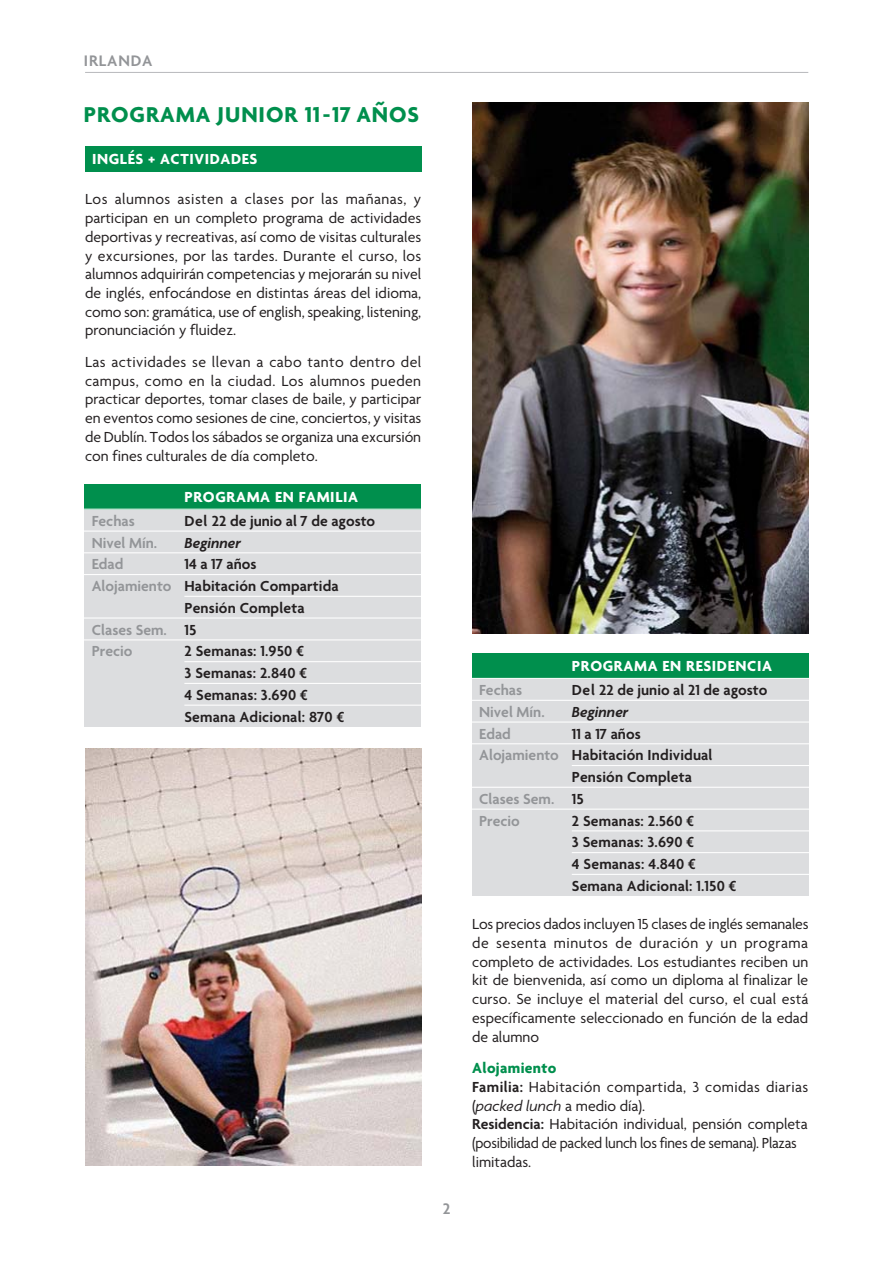
<style>
.page{position:relative;width:893px;height:1263px;background:#fff}
.page>*{position:absolute;margin:0;border:0;box-sizing:border-box;transform-origin:0 0}
.t1{font:700 23.25px "Agenda";letter-spacing:.04em;color:#008f4d}
.t2{font:600 16.5px "Agenda";letter-spacing:.05em;color:#939598}
.t3{font:15.75px/18.8px "Agenda";color:#231f20;text-align:justify}
.t4{font:600 15.75px/21.8px "Agenda";letter-spacing:.01em;color:#231f20}
.t5{font:600 15.75px/21.8px "Agenda";color:#939598}
.t6{font:700 15.75px "Agenda";letter-spacing:.04em;color:#fff}
.t7{font:italic 600 15.75px "Agenda";color:#231f20}
.s1{font-weight:700;color:#008f4d}
.s2{font-weight:600}
.s3{font-style:italic}
</style>
<div class="page">
<hr style="left:85px;top:72px;width:723px;height:1px;background:#bcbdc0">
<div style="left:472px;top:654px;width:336px;height:242px;background:#dcdddf"></div>
<div style="left:472px;top:653px;width:336px;height:25px;background:#008f4d"></div>
<hr style="left:468px;top:700px;width:344px;height:1px;background:#fff">
<hr style="left:468px;top:722px;width:344px;height:1px;background:#fff">
<hr style="left:468px;top:743px;width:344px;height:1px;background:#fff">
<hr style="left:571px;top:765px;width:241px;height:1px;background:#fff">
<hr style="left:468px;top:678px;width:344px;height:1px;background:#fff">
<hr style="left:468px;top:809px;width:344px;height:1px;background:#fff">
<hr style="left:571px;top:830px;width:241px;height:1px;background:#fff">
<hr style="left:571px;top:852px;width:241px;height:1px;background:#fff">
<hr style="left:571px;top:874px;width:241px;height:1px;background:#fff">
<hr style="left:468px;top:787px;width:344px;height:1px;background:#fff">
<div style="left:85px;top:146px;width:336px;height:25px;background:#008f4d"></div>
<div style="left:85px;top:485px;width:336px;height:242px;background:#dcdddf"></div>
<div style="left:85px;top:484px;width:336px;height:25px;background:#008f4d"></div>
<hr style="left:81px;top:531px;width:344px;height:1px;background:#fff">
<hr style="left:81px;top:552px;width:344px;height:1px;background:#fff">
<hr style="left:81px;top:574px;width:344px;height:1px;background:#fff">
<hr style="left:184px;top:596px;width:241px;height:1px;background:#fff">
<hr style="left:81px;top:509px;width:344px;height:1px;background:#fff">
<hr style="left:81px;top:639px;width:344px;height:1px;background:#fff">
<hr style="left:184px;top:661px;width:241px;height:1px;background:#fff">
<hr style="left:184px;top:683px;width:241px;height:1px;background:#fff">
<hr style="left:184px;top:705px;width:241px;height:1px;background:#fff">
<hr style="left:81px;top:617px;width:344px;height:2px;background:#fff">
<img style="left:85px;top:748px;width:336px;height:417px">
<img style="left:472px;top:102px;width:336px;height:531px">
<p class="t2" style="left:84px;top:51px;width:70px">IRLANDA</p>
<h1 class="t1" style="left:84px;top:101px;width:337px">PROGRAMA JUNIOR 11 - 17 AÑOS</h1>
<p class="t6" style="left:92px;top:149px;width:167px">INGLÉS + ACTIVIDADES</p>
<p class="t3" style="left:85px;top:190px;width:338px">Los alumnos asisten a clases por las mañanas, y participan en un completo programa de actividades deportivas y recreativas, así como de visitas culturales y excursiones, por las tardes. Durante el curso, los alumnos adquirirán competencias y mejorarán su nivel de inglés, enfocándose en distintas áreas del idioma, como son: gramática, use of english, speaking, listening, pronunciación y fluidez.</p>
<p class="t3" style="left:85px;top:352px;width:338px">Las actividades se llevan a cabo tanto dentro del campus, como en la ciudad. Los alumnos pueden practicar deportes, tomar clases de baile, y participar en eventos como sesiones de cine, conciertos, y visitas de Dublín. Todos los sábados se organiza una excursión con fines culturales de día completo.</p>
<p class="t5" style="left:92px;top:509px;width:81px">Fechas<br>Nivel Mín.<br>Edad<br>Alojamiento</p>
<p class="t5" style="left:92px;top:618px;width:77px">Clases Sem.<br>Precio</p>
<p class="t6" style="left:184px;top:487px;width:175px">PROGRAMA EN FAMILIA</p>
<p class="t4" style="left:184px;top:509px;width:192px">Del 22 de junio al 7 de agosto</p>
<p class="t7" style="left:184px;top:533px;width:58px">Beginner</p>
<p class="t4" style="left:184px;top:553px;width:162px">14 a 17 años<br>Habitación Compartida<br>Pensión Completa<br>15<br>2 Semanas: 1.950 ¤<br>3 Semanas: 2.840 ¤<br>4 Semanas: 3.690 ¤<br>Semana Adicional: 870 ¤</p>
<p class="t2" style="left:443px;top:1199px;width:9px">2</p>
<p class="t5" style="left:479px;top:679px;width:81px">Fechas<br>Nivel Mín.<br>Edad<br>Alojamiento</p>
<p class="t5" style="left:479px;top:787px;width:77px">Clases Sem.<br>Precio</p>
<p class="t6" style="left:572px;top:657px;width:201px">PROGRAMA EN RESIDENCIA</p>
<p class="t4" style="left:572px;top:679px;width:197px">Del 22 de junio al 21 de agosto</p>
<p class="t7" style="left:572px;top:702px;width:58px">Beginner</p>
<p class="t4" style="left:572px;top:722px;width:166px">11 a 17 años<br>Habitación Individual<br>Pensión Completa<br>15<br>2 Semanas: 2.560 ¤<br>3 Semanas: 3.690 ¤<br>4 Semanas: 4.840 ¤<br>Semana Adicional: 1.150 ¤</p>
<p class="t3" style="left:472px;top:914px;width:338px">Los precios dados incluyen 15 clases de inglés semanales de sesenta minutos de duración y un programa completo de actividades. Los estudiantes reciben un kit de bienvenida, así como un diploma al finalizar le curso. Se incluye el material del curso, el cual está específicamente seleccionado en función de la edad de alumno</p>
<p class="t3" style="left:472px;top:1058px;width:337px;text-align:left"><span class="s1">Alojamiento<br></span><span class="s2">Familia:</span> Habitación compartida, 3 comidas diarias (<span class="s3">packed lunch</span> a medio día).<br><span class="s2">Residencia:</span> Habitación individual, pensión completa (posibilidad de packed lunch los fines de semana). Plazas limitadas.</p>
</div>
